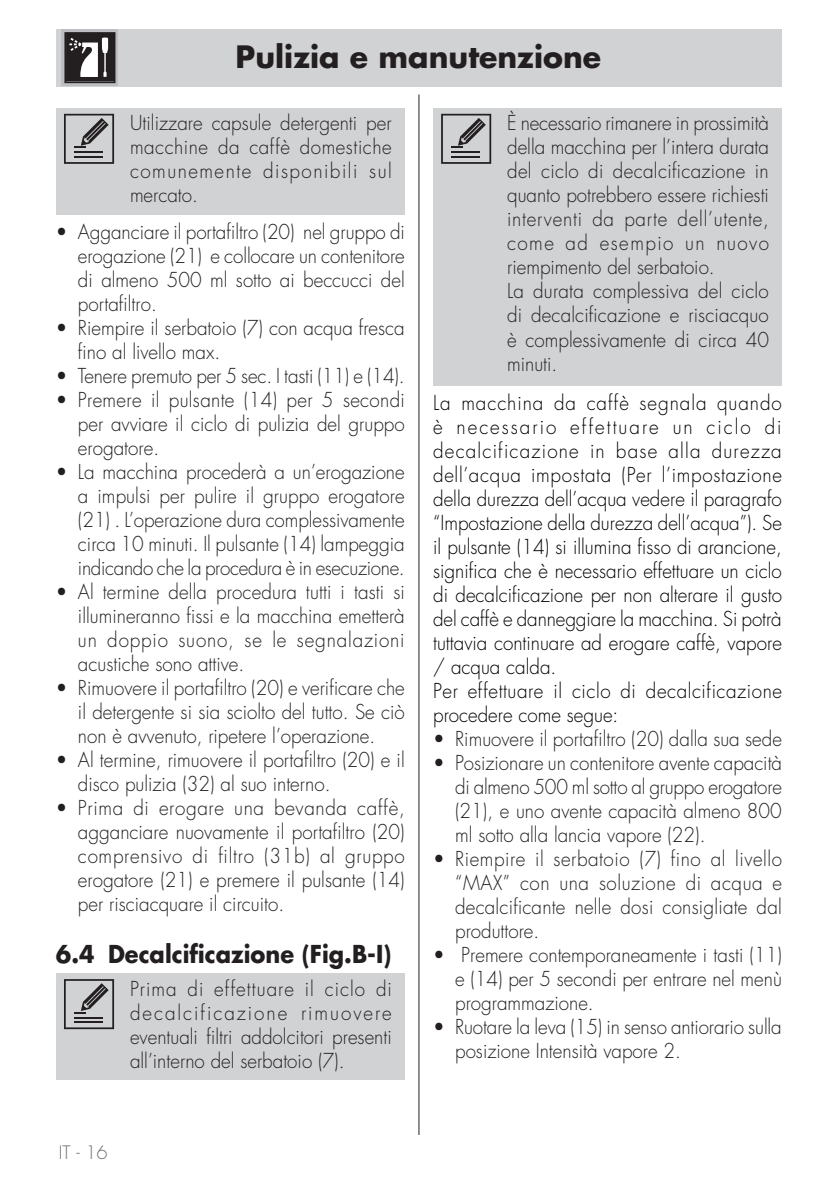
<style>
.page{position:relative;width:839px;height:1192px;background:#fff}
.page>*{position:absolute;margin:0;border:0;box-sizing:border-box;transform-origin:0 0}
.Testo{font:700 30px "Futura Std";color:#231f20}
.testo_tab{font:700 24px "Futura Std";color:#231f20;scale:.94 1}
.testo_tab-2{font:300 20px/24px "Futura Std";color:#231f20;text-align:justify;scale:.94 1}
.testo_tab-3{font:300 20px/24px "Futura Std";color:#000;text-align:justify;scale:.94 1}
.testo_tab-4{font:300 20px/24px "Futura Std";letter-spacing:.03em;color:#000;scale:.94 1}
.t1{font:300 18px "Futura Std";color:#6c6d70}
</style>
<div class="page">
<hr style="left:418px;top:94px;width:1px;height:1040px;background:#231f20">
<div style="left:56px;top:29px;width:726px;height:58px;background:#d1d2d4"></div>
<div style="left:56px;top:108px;width:348px;height:107px;background:#d1d2d4"></div>
<svg style="left:64px;top:114px;width:50px;height:50px"></svg>
<div style="left:56px;top:973px;width:348px;height:107px;background:#d1d2d4"></div>
<svg style="left:64px;top:979px;width:50px;height:50px"></svg>
<div style="left:433px;top:108px;width:348px;height:277px;background:#d1d2d4"></div>
<svg style="left:441px;top:114px;width:50px;height:50px"></svg>
<svg style="left:62px;top:29px;width:56px;height:57px"></svg>
<svg style="left:64px;top:32px;width:51px;height:51px;background:#5c595a"></svg>
<p class="Testo" style="left:236px;top:37px;width:367px">Pulizia e manutenzione</p>
<p class="testo_tab-2" style="left:130px;top:112px;width:280px">Utilizzare capsule detergenti per macchine da caffè domestiche comunemente disponibili sul mercato.</p>
<p class="testo_tab-2" style="left:78px;top:220px;width:349px;text-indent:-22px">• Agganciare il portafiltro (20) nel gruppo di erogazione (21) e collocare un contenitore di almeno 500 ml sotto ai beccucci del portafiltro.</p>
<p class="testo_tab-2" style="left:78px;top:316px;width:349px;text-indent:-22px">• Riempire il serbatoio (7) con acqua fresca fino al livello max.</p>
<p class="testo_tab-2" style="left:56px;top:364px;width:372px">• Tenere premuto per 5 sec. I tasti (11) e (14).</p>
<p class="testo_tab-2" style="left:78px;top:388px;width:349px;text-indent:-22px">• Premere il pulsante (14) per 5 secondi per avviare il ciclo di pulizia del gruppo erogatore.</p>
<p class="testo_tab-2" style="left:78px;top:460px;width:349px;text-indent:-22px">• La macchina procederà a un’erogazione a impulsi per pulire il gruppo erogatore (21) . L’operazione dura complessivamente circa 10 minuti. Il pulsante (14) lampeggia indicando che la procedura è in esecuzione.</p>
<p class="testo_tab-2" style="left:78px;top:580px;width:349px;text-indent:-22px">• Al termine della procedura tutti i tasti si illumineranno fissi e la macchina emetterà un doppio suono, se le segnalazioni acustiche sono attive.</p>
<p class="testo_tab-2" style="left:78px;top:676px;width:349px;text-indent:-22px">• Rimuovere il portafiltro (20) e verificare che il detergente si sia sciolto del tutto. Se ciò non è avvenuto, ripetere l’operazione.</p>
<p class="testo_tab-2" style="left:78px;top:748px;width:349px;text-indent:-22px">• Al termine, rimuovere il portafiltro (20) e il disco pulizia (32) al suo interno.</p>
<p class="testo_tab-2" style="left:78px;top:796px;width:349px;text-indent:-22px">• Prima di erogare una bevanda caffè, agganciare nuovamente il portafiltro (20) comprensivo di filtro (31b) al gruppo erogatore (21) e premere il pulsante (14) per risciacquare il circuito.</p>
<p class="testo_tab" style="left:56px;top:938px;width:358px">6.4 Decalcificazione (Fig.B-I)</p>
<p class="testo_tab-2" style="left:130px;top:976px;width:280px">Prima di effettuare il ciclo di decalcificazione rimuovere eventuali filtri addolcitori presenti all’interno del serbatoio (7).</p>
<p class="testo_tab-2" style="left:507px;top:112px;width:280px">È necessario rimanere in prossimità della macchina per l’intera durata del ciclo di decalcificazione in quanto potrebbero essere richiesti interventi da parte dell’utente, come ad esempio un nuovo riempimento del serbatoio.</p>
<p class="testo_tab-2" style="left:507px;top:280px;width:280px">La durata complessiva del ciclo di decalcificazione e risciacquo è complessivamente di circa 40 minuti.</p>
<p class="testo_tab-3" style="left:433px;top:391px;width:373px">La macchina da caffè segnala quando è necessario effettuare un ciclo di decalcificazione in base alla durezza dell’acqua impostata (Per l’impostazione della durezza dell’acqua vedere il paragrafo “Impostazione della durezza dell’acqua”). Se il pulsante (14) si illumina fisso di arancione, significa che è necessario effettuare un ciclo di decalcificazione per non alterare il gusto del caffè e danneggiare la macchina. Si potrà tuttavia continuare ad erogare caffè, vapore / acqua calda.</p>
<p class="testo_tab-4" style="left:433px;top:679px;width:373px">Per effettuare il ciclo di decalcificazione procedere come segue:</p>
<p class="testo_tab-2" style="left:433px;top:727px;width:372px">• Rimuovere il portafiltro (20) dalla sua sede</p>
<p class="testo_tab-2" style="left:455px;top:751px;width:349px;text-indent:-22px">• Posizionare un contenitore avente capacità di almeno 500 ml sotto al gruppo erogatore (21), e uno avente capacità almeno 800 ml sotto alla lancia vapore (22).</p>
<p class="testo_tab-2" style="left:455px;top:847px;width:349px;text-indent:-22px">• Riempire il serbatoio (7) fino al livello “MAX” con una soluzione di acqua e decalcificante nelle dosi consigliate dal produttore.</p>
<p class="testo_tab-2" style="left:455px;top:943px;width:349px;text-indent:-22px">• Premere contemporaneamente i tasti (11) e (14) per 5 secondi per entrare nel menù programmazione.</p>
<p class="testo_tab-2" style="left:455px;top:1015px;width:349px;text-indent:-22px">• Ruotare la leva (15) in senso antiorario sulla posizione Intensità vapore 2.</p>
<p class="t1" style="left:59px;top:1141px;width:50px">IT - 16</p>
</div>
